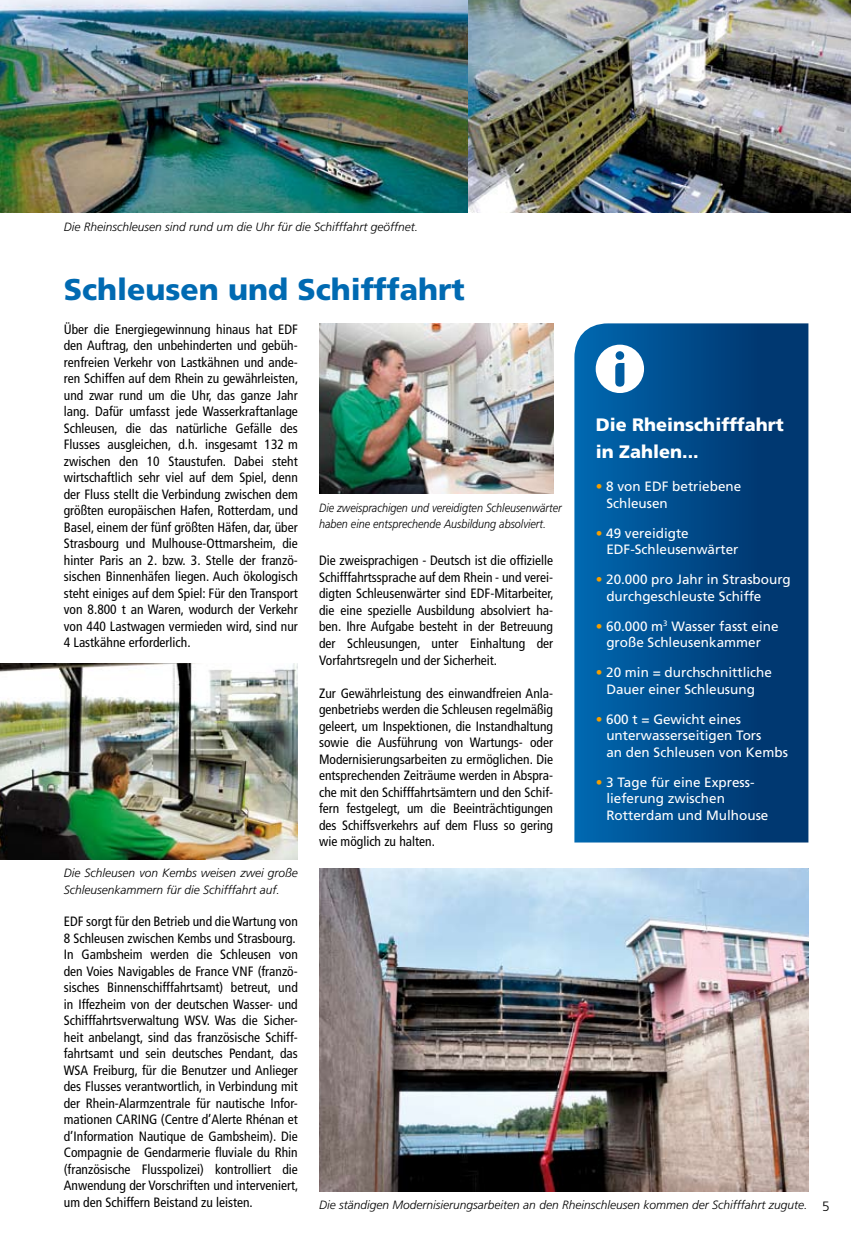
<style>
.page{position:relative;width:851px;height:1234px;background:#fff}
.page>*{position:absolute;margin:0;border:0;box-sizing:border-box;transform-origin:0 0}
.t1{font:900 30px "Frutiger";color:#006ab2}
.t2{font:900 18px/27px "Frutiger";color:#fff}
.t3{font:condensed 13.5px/16.5px "Frutiger";color:#000;text-align:justify}
.t4{font:13.5px/16.5px "Frutiger";color:#fff}
.t5{font:300 13.5px "Frutiger";color:#000}
.t6{font:italic 300 12px/16.5px "Frutiger";color:#000}
.t7{font:italic 300 12px/16.5px "Frutiger";color:#000;scale:.9 1}
.s1{color:#f49e00}
</style>
<div class="page">
<img style="left:0;top:0;width:468px;height:213px">
<img style="left:468px;top:0;width:382px;height:213px">
<img style="left:319px;top:868px;width:489px;height:323px">
<svg style="left:574px;top:323px;width:234px;height:519px;background:#004b8a"></svg>
<svg style="left:595px;top:344px;width:49px;height:49px"></svg>
<img style="left:319px;top:323px;width:234px;height:170px">
<img style="left:0;top:663px;width:298px;height:196px">
<p class="t6" style="left:64px;top:218px;width:356px">Die Rheinschleusen sind rund um die Uhr für die Schifffahrt geöffnet.</p>
<h1 class="t1" style="left:64px;top:271px;width:402px">Schleusen und Schifffahrt</h1>
<p class="t3" style="left:64px;top:320px;width:236px">Über die Energiegewinnung hinaus hat EDF den Auftrag, den unbehinderten und gebüh&shy;renfreien Verkehr von Lastkähnen und ande&shy;ren Schiffen auf dem Rhein zu gewährleisten, und zwar rund um die Uhr, das ganze Jahr lang. Dafür umfasst jede Wasserkraftanlage Schleusen, die das natürliche Gefälle des Flusses ausgleichen, d.h. insgesamt 132 m zwischen den 10 Staustufen. Dabei steht wirtschaftlich sehr viel auf dem Spiel, denn der Fluss stellt die Verbindung zwischen dem größten europäischen Hafen, Rotterdam, und Basel, einem der fünf größten Häfen, dar, über Strasbourg und Mulhouse-Ottmarsheim, die hinter Paris an 2. bzw. 3. Stelle der franzö&shy;sischen Binnenhäfen liegen. Auch ökologisch steht einiges auf dem Spiel: Für den Transport von 8.800 t an Waren, wodurch der Verkehr von 440 Lastwagen vermieden wird, sind nur 4 Lastkähne erforderlich.</p>
<p class="t7" style="left:319px;top:499px;width:271px">Die zweisprachigen und vereidigten Schleusenwärter haben eine entsprechende Ausbildung absolviert.</p>
<p class="t3" style="left:319px;top:552px;width:236px">Die zweisprachigen - Deutsch ist die offizielle Schifffahrtssprache auf dem Rhein - und verei&shy;digten Schleusenwärter sind EDF-Mitarbeiter, die eine spezielle Ausbildung absolviert ha&shy;ben. Ihre Aufgabe besteht in der Betreuung der Schleusungen, unter Einhaltung der Vorfahrtsregeln und der Sicherheit.</p>
<p class="t3" style="left:319px;top:684px;width:235px">Zur Gewährleistung des einwandfreien Anla&shy;genbetriebs werden die Schleusen regelmäßig geleert, um Inspektionen, die Instandhaltung sowie die Ausführung von Wartungs- oder Modernisierungsarbeiten zu ermöglichen. Die entsprechenden Zeiträume werden in Abspra&shy;che mit den Schifffahrtsämtern und den Schif&shy;fern festgelegt, um die Beeinträchtigungen des Schiffsverkehrs auf dem Fluss so gering wie möglich zu halten.</p>
<p class="t6" style="left:64px;top:864px;width:235px">Die Schleusen von Kembs weisen zwei große<br>Schleusenkammern für die Schifffahrt auf.</p>
<h2 class="t2" style="left:595px;top:411px;width:189px">Die Rheinschifffahrt in Zahlen...</h2>
<p class="t4" style="left:606px;top:478px;width:136px;text-indent:-11px"><span class="s1">•</span> 8 von EDF betriebene<br>Schleusen</p>
<p class="t4" style="left:606px;top:524px;width:134px;text-indent:-11px"><span class="s1">•</span> 49 vereidigte<br>EDF-Schleusenwärter</p>
<p class="t4" style="left:606px;top:571px;width:186px;text-indent:-11px"><span class="s1">•</span> 20.000 pro Jahr in Strasbourg durchgeschleuste Schiffe</p>
<p class="t4" style="left:595px;top:617px;width:184px;text-align:center"><span class="s1">•</span> 60.000 m<sup>3</sup> Wasser fasst eine große Schleusenkammer</p>
<p class="t4" style="left:595px;top:664px;width:178px;text-align:center"><span class="s1">•</span> 20 min = durchschnittliche<br>Dauer einer Schleusung</p>
<p class="t4" style="left:606px;top:710px;width:183px;text-indent:-11px"><span class="s1">•</span> 600 t = Gewicht eines unterwasserseitigen Tors<br>an den Schleusen von Kembs</p>
<p class="t4" style="left:606px;top:773px;width:164px;text-indent:-11px"><span class="s1">•</span> 3 Tage für eine Express&shy;lieferung zwischen<br>Rotterdam und Mulhouse</p>
<p class="t3" style="left:64px;top:913px;width:236px;text-align:left">EDF sorgt für den Betrieb und die Wartung von 8 Schleusen zwischen Kembs und Strasbourg.<br>In Gambsheim werden die Schleusen von den Voies Navigables de France VNF (franzö&shy;sisches Binnenschifffahrtsamt) betreut, und in Iffezheim von der deutschen Wasser- und Schifffahrtsverwaltung WSV. Was die Sicher&shy;heit anbelangt, sind das französische Schiff&shy;fahrtsamt und sein deutsches Pendant, das WSA Freiburg, für die Benutzer und Anlieger des Flusses verantwortlich, in Verbindung mit der Rhein-Alarmzentrale für nautische Infor&shy;mationen CARING (Centre d’Alerte Rhénan et d’Information Nautique de Gambsheim). Die Compagnie de Gendarmerie fluviale du Rhin (französische Flusspolizei) kontrolliert die Anwendung der Vorschriften und interveniert, um den Schiffern Beistand zu leisten.</p>
<p class="t6" style="left:319px;top:1196px;width:490px">Die ständigen Modernisierungsarbeiten an den Rheinschleusen kommen der Schifffahrt zugute.</p>
<p class="t5" style="left:822px;top:1197px;width:9px">5</p>
</div>
